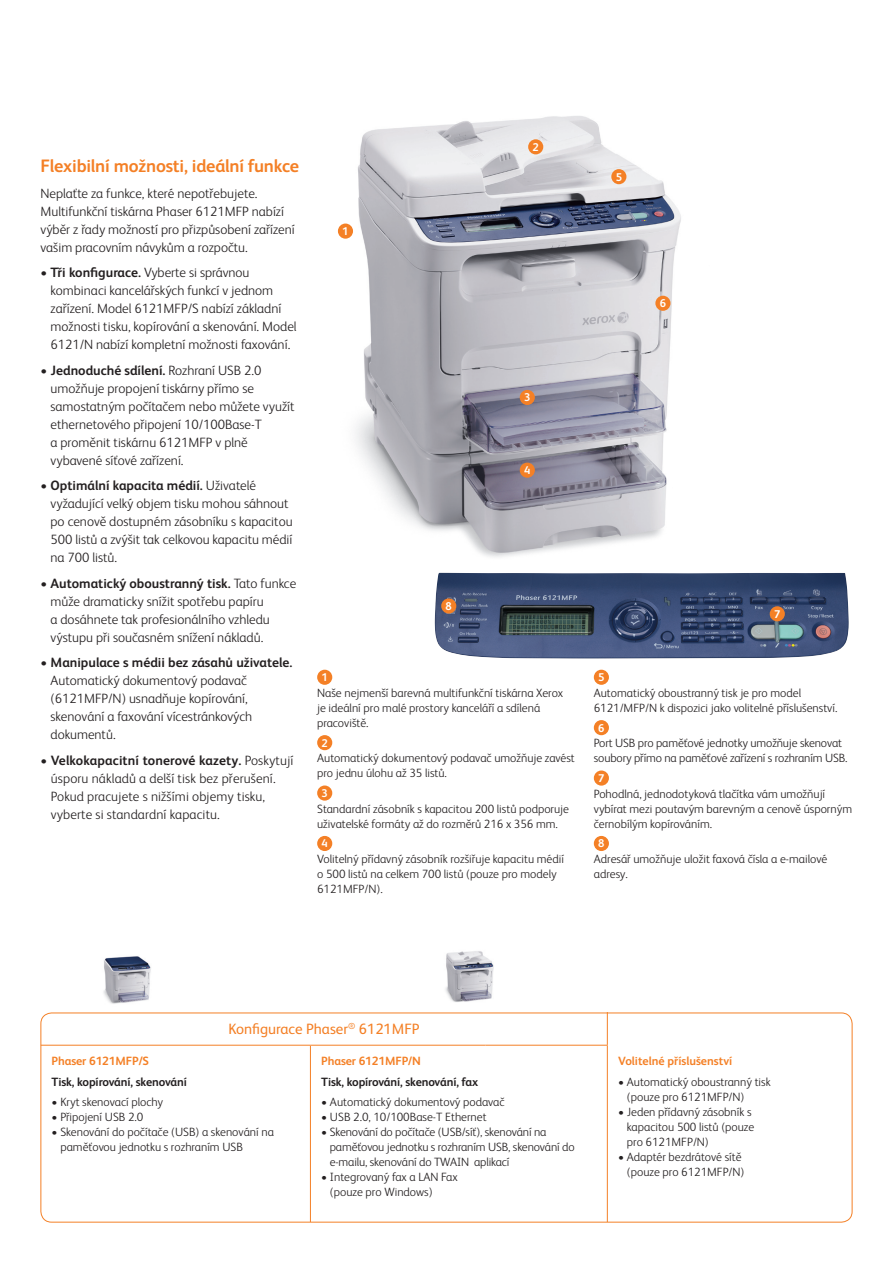
<style>
.page{position:relative;width:893px;height:1263px;background:#fff}
.page>*{position:absolute;margin:0;border:0;box-sizing:border-box;transform-origin:0 0}
.t1{font:700 18px "Xerox Sans";letter-spacing:-.01em;color:#f48026}
.t2{font:15px "Xerox Sans";color:#f48026}
.t3{font:300 13.5px/18px "Xerox Sans";color:#231f20}
.t4{font:700 13.5px "Xerox Sans";color:#231f20}
.t5{font:300 12px/15px "Xerox Sans";color:#231f20}
.t6{font:700 12px "Xerox Sans";letter-spacing:-.01em;color:#231f20}
.t7{font:700 12px "Xerox Sans";letter-spacing:-.01em;color:#f48026}
.t8{font:700 11.25px "Xerox Sans";color:#fff}
.s1{font-weight:700}
</style>
<div class="page">
<img style="left:337px;top:116px;width:344px;height:441px">
<img style="left:435px;top:573px;width:414px;height:86px">
<div style="left:40px;top:1012px;width:812px;height:210px;border:1px solid #f48026;border-radius:11px"></div>
<div style="left:317px;top:670px;width:15px;height:15px;background:#f48026;border-radius:50%"></div>
<div style="left:317px;top:735px;width:15px;height:15px;background:#f48026;border-radius:50%"></div>
<div style="left:317px;top:785px;width:15px;height:16px;background:#f48026;border-radius:50%"></div>
<div style="left:317px;top:836px;width:15px;height:15px;background:#f48026;border-radius:50%"></div>
<div style="left:594px;top:670px;width:15px;height:15px;background:#f48026;border-radius:50%"></div>
<div style="left:594px;top:720px;width:15px;height:15px;background:#f48026;border-radius:50%"></div>
<div style="left:594px;top:770px;width:15px;height:16px;background:#f48026;border-radius:50%"></div>
<div style="left:594px;top:836px;width:15px;height:15px;background:#f48026;border-radius:50%"></div>
<div style="left:338px;top:224px;width:15px;height:15px;background:#f48026;border-radius:50%"></div>
<div style="left:528px;top:139px;width:15px;height:15px;background:#f48026;border-radius:50%"></div>
<div style="left:611px;top:169px;width:15px;height:15px;background:#f48026;border-radius:50%"></div>
<div style="left:655px;top:296px;width:15px;height:15px;background:#f48026;border-radius:50%"></div>
<div style="left:520px;top:390px;width:15px;height:15px;background:#f48026;border-radius:50%"></div>
<div style="left:520px;top:463px;width:15px;height:15px;background:#f48026;border-radius:50%"></div>
<div style="left:441px;top:598px;width:15px;height:15px;background:#f48026;border-radius:50%"></div>
<div style="left:770px;top:606px;width:15px;height:15px;background:#f48026;border-radius:50%"></div>
<hr style="left:607px;top:1012px;width:1px;height:33px;background:#f48026">
<hr style="left:41px;top:1045px;width:269px;height:1px;background:#f48026">
<hr style="left:310px;top:1045px;width:1px;height:177px;background:#f48026">
<hr style="left:310px;top:1045px;width:176px;height:1px;background:#f48026">
<hr style="left:486px;top:1045px;width:122px;height:1px;background:#f48026">
<hr style="left:607px;top:1045px;width:1px;height:177px;background:#f48026">
<img style="left:103px;top:956px;width:48px;height:48px">
<img style="left:445px;top:951px;width:49px;height:51px">
<h1 class="t1" style="left:40px;top:154px;width:260px">Flexibilní možnosti, ideální funkce</h1>
<p class="t3" style="left:40px;top:183px;width:256px">Neplaťte za funkce, které nepotřebujete.<br>Multifunkční tiskárna Phaser 6121MFP nabízí výběr z řady možností pro přizpůsobení zařízení vašim pracovním návykům a rozpočtu.</p>
<p class="t3" style="left:51px;top:263px;width:248px;text-indent:-10px"><span class="s1">• Tři konfigurace.</span> Vyberte si správnou kombinaci kancelářských funkcí v jednom zařízení. Model 6121MFP/S nabízí základní možnosti tisku, kopírování a skenování. Model 6121/N nabízí kompletní možnosti faxování.</p>
<p class="t3" style="left:51px;top:361px;width:245px;text-indent:-10px"><span class="s1">• Jednoduché sdílení.</span> Rozhraní USB 2.0 umožňuje propojení tiskárny přímo se samostatným počítačem nebo můžete využít ethernetového připojení 10/100Base-T<br>a proměnit tiskárnu 6121MFP v plně vybavené síťové zařízení.</p>
<p class="t3" style="left:51px;top:476px;width:244px;text-indent:-10px"><span class="s1">• Optimální kapacita médií.</span> Uživatelé vyžadující velký objem tisku mohou sáhnout po cenově dostupném zásobníku s kapacitou 500 listů a zvýšit tak celkovou kapacitu médií na 700 listů.</p>
<p class="t3" style="left:51px;top:574px;width:247px;text-indent:-10px"><span class="s1">• Automatický oboustranný tisk.</span> Tato funkce může dramaticky snížit spotřebu papíru<br>a dosáhnete tak profesionálního vzhledu výstupu při současném snížení nákladů.</p>
<p class="t4" style="left:40px;top:654px;width:253px">• Manipulace s médii bez zásahů uživatele.</p>
<p class="t3" style="left:51px;top:671px;width:203px">Automatický dokumentový podavač (6121MFP/N) usnadňuje kopírování, skenování a faxování vícestránkových dokumentů.</p>
<p class="t3" style="left:51px;top:751px;width:244px;text-indent:-10px"><span class="s1">• Velkokapacitní tonerové kazety.</span> Poskytují úsporu nákladů a delší tisk bez přerušení.<br>Pokud pracujete s nižšími objemy tisku, vyberte si standardní kapacitu.</p>
<p class="t8" style="left:342px;top:223px;width:8px">1</p>
<p class="t8" style="left:532px;top:139px;width:8px">2</p>
<p class="t8" style="left:446px;top:598px;width:8px">8</p>
<p class="t8" style="left:524px;top:390px;width:8px">3</p>
<p class="t8" style="left:524px;top:462px;width:8px">4</p>
<p class="t8" style="left:322px;top:670px;width:8px">1</p>
<p class="t5" style="left:317px;top:685px;width:248px">Naše nejmenší barevná multifunkční tiskárna Xerox je ideální pro malé prostory kanceláří a sdílená pracoviště.</p>
<p class="t8" style="left:322px;top:735px;width:8px">2</p>
<p class="t5" style="left:317px;top:750px;width:259px">Automatický dokumentový podavač umožňuje zavést pro jednu úlohu až 35 listů.</p>
<p class="t8" style="left:322px;top:785px;width:8px">3</p>
<p class="t5" style="left:317px;top:800px;width:253px">Standardní zásobník s kapacitou 200 listů podporuje uživatelské formáty až do rozměrů 216 x 356 mm.</p>
<p class="t8" style="left:322px;top:836px;width:8px">4</p>
<p class="t5" style="left:317px;top:851px;width:248px">Volitelný přídavný zásobník rozšiřuje kapacitu médií o 500 listů na celkem 700 listů (pouze pro modely<br>6121MFP/N).</p>
<p class="t8" style="left:616px;top:169px;width:8px">5</p>
<p class="t8" style="left:660px;top:296px;width:8px">6</p>
<p class="t8" style="left:774px;top:606px;width:8px">7</p>
<p class="t8" style="left:598px;top:670px;width:8px">5</p>
<p class="t5" style="left:594px;top:685px;width:245px">Automatický oboustranný tisk je pro model<br>6121/MFP/N k dispozici jako volitelné příslušenství.</p>
<p class="t8" style="left:598px;top:720px;width:8px">6</p>
<p class="t5" style="left:594px;top:735px;width:255px">Port USB pro paměťové jednotky umožňuje skenovat soubory přímo na paměťové zařízení s rozhraním USB.</p>
<p class="t8" style="left:598px;top:770px;width:8px">7</p>
<p class="t5" style="left:594px;top:785px;width:260px">Pohodlná, jednodotyková tlačítka vám umožňují vybírat mezi poutavým barevným a cenově úsporným černobílým kopírováním.</p>
<p class="t8" style="left:598px;top:836px;width:8px">8</p>
<p class="t5" style="left:594px;top:851px;width:235px">Adresář umožňuje uložit faxová čísla a e-mailové adresy.</p>
<p class="t2" style="left:228px;top:1019px;width:193px">Konfigurace Phaser<sup>®</sup> 6121MFP</p>
<p class="t7" style="left:52px;top:1053px;width:99px">Phaser 6121MFP/S</p>
<p class="t6" style="left:52px;top:1073px;width:137px">Tisk, kopírování, skenování</p>
<p class="t5" style="left:52px;top:1094px;width:113px">• Kryt skenovací plochy</p>
<p class="t5" style="left:52px;top:1109px;width:93px">• Připojení USB 2.0</p>
<p class="t5" style="left:60px;top:1124px;width:215px;text-indent:-9px">• Skenování do počítače (USB) a skenování na paměťovou jednotku s rozhraním USB</p>
<p class="t7" style="left:321px;top:1053px;width:101px">Phaser 6121MFP/N</p>
<p class="t6" style="left:321px;top:1073px;width:158px">Tisk, kopírování, skenování, fax</p>
<p class="t5" style="left:321px;top:1094px;width:185px">• Automatický dokumentový podavač</p>
<p class="t5" style="left:321px;top:1109px;width:167px">• USB 2.0, 10/100Base-T Ethernet</p>
<p class="t5" style="left:330px;top:1124px;width:246px;text-indent:-9px">• Skenování do počítače (USB/síť), skenování na paměťovou jednotku s rozhraním USB, skenování do e-mailu, skenování do TWAIN aplikací</p>
<p class="t5" style="left:330px;top:1169px;width:129px;text-indent:-9px">• Integrovaný fax a LAN Fax (pouze pro Windows)</p>
<p class="t7" style="left:618px;top:1053px;width:116px">Volitelné příslušenství</p>
<p class="t5" style="left:627px;top:1073px;width:145px;text-indent:-9px">• Automatický oboustranný tisk (pouze pro 6121MFP/N)</p>
<p class="t5" style="left:627px;top:1103px;width:129px;text-indent:-9px">• Jeden přídavný zásobník s kapacitou 500 listů (pouze pro 6121MFP/N)</p>
<p class="t5" style="left:618px;top:1148px;width:128px;text-align:right">• Adaptér bezdrátové sítě (pouze pro 6121MFP/N)</p>
</div>
